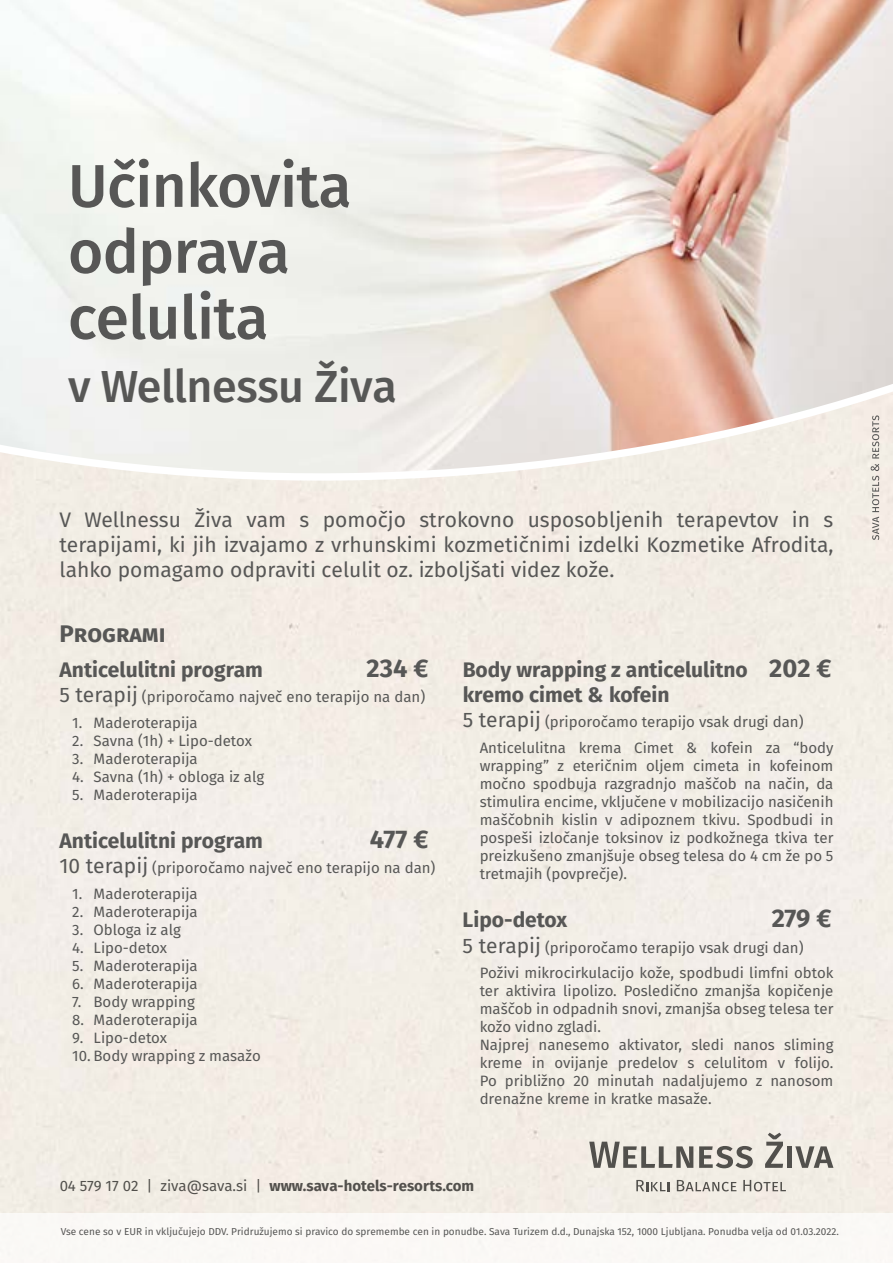
<style>
.page{position:relative;width:893px;height:1263px;background:#fff}
.page>*{position:absolute;margin:0;border:0;box-sizing:border-box;transform-origin:0 0}
.t1{font:500 60.3px/66px "Fira Sans";letter-spacing:-.01em;color:#575756}
.t2{font:500 44.85px "Fira Sans";letter-spacing:-.01em;color:#575756}
.t3{font:700 25.5px "Fira Sans";letter-spacing:-.005em;color:#575756}
.t4{font:700 24px "Fira Sans";color:#575756}
.t5{font:21px/25.2px "Fira Sans";color:#575756;text-align:justify}
.t6{font:700 21px/25.2px "Fira Sans";color:#575756}
.t7{font:15px/18px "Fira Sans";color:#575756}
.t8{font:700 15px "Fira Sans";color:#575756}
.t9{font:10.05px "Fira Sans";color:#575756}
.s1{font-size:21px}
.s2{font-size:25.5px}
.s3{font-weight:400}
</style>
<div class="page">
<div style="left:0;top:491px;width:893px;height:722px;background:#f2ede5"></div>
<div style="left:0;top:1213px;width:893px;height:50px;background:#faf8f6"></div>
<img style="left:0;top:0;width:893px;height:374px">
<svg style="left:0;top:374px;width:893px;height:117px"></svg>
<svg style="left:871px;top:464px;width:8px;height:76px"></svg>
<svg style="left:872px;top:415px;width:7px;height:43px"></svg>
<svg style="left:589px;top:1142px;width:104px;height:26px;background:#aeaba4"></svg>
<svg style="left:699px;top:1146px;width:54px;height:22px"></svg>
<svg style="left:765px;top:1133px;width:18px;height:35px"></svg>
<div style="left:787px;top:1146px;width:5px;height:22px;background:#52514d"></div>
<svg style="left:795px;top:1146px;width:38px;height:22px"></svg>
<svg style="left:636px;top:1180px;width:34px;height:11px"></svg>
<svg style="left:677px;top:1180px;width:59px;height:11px"></svg>
<svg style="left:743px;top:1180px;width:43px;height:11px"></svg>
<h1 class="t1" style="left:68px;top:157px;width:285px">Učinkovita odprava celulita</h1>
<h2 class="t2" style="left:68px;top:354px;width:330px">v Wellnessu Živa</h2>
<h3 class="t5" style="left:60px;top:508px;width:775px">V Wellnessu Živa vam s pomočjo strokovno usposobljenih terapevtov in s terapijami, ki jih izvajamo z vrhunskimi kozmetičnimi izdelki Kozmetike Afrodita, lahko pomagamo odpraviti celulit oz. izboljšati videz kože.</h3>
<h3 class="t4" style="left:60px;top:616px;width:108px">Programi</h3>
<h3 class="t6" style="left:60px;top:658px;width:205px">Anticelulitni program</h3>
<h3 class="t3" style="left:367px;top:650px;width:63px">234 €</h3>
<p class="t7" style="left:60px;top:689px;width:367px"><span class="s1">5 terapij</span> (priporočamo največ eno terapijo na dan)</p>
<p class="t7" style="left:72px;top:714px;width:127px">1. Maderoterapija</p>
<p class="t7" style="left:72px;top:732px;width:181px">2. Savna (1h) + Lipo-detox</p>
<p class="t7" style="left:72px;top:750px;width:127px">3. Maderoterapija</p>
<p class="t7" style="left:72px;top:768px;width:193px">4. Savna (1h) + obloga iz alg</p>
<p class="t7" style="left:72px;top:786px;width:127px">5. Maderoterapija</p>
<h3 class="t6" style="left:60px;top:830px;width:205px">Anticelulitni program</h3>
<h3 class="t3" style="left:370px;top:821px;width:60px">477 €</h3>
<p class="t7" style="left:60px;top:860px;width:377px"><span class="s1">10 terapij</span> (priporočamo največ eno terapijo na dan)</p>
<p class="t7" style="left:72px;top:886px;width:127px">1. Maderoterapija</p>
<p class="t7" style="left:72px;top:904px;width:127px">2. Maderoterapija</p>
<p class="t7" style="left:72px;top:922px;width:110px">3. Obloga iz alg</p>
<p class="t7" style="left:72px;top:940px;width:96px">4. Lipo-detox</p>
<p class="t7" style="left:72px;top:958px;width:127px">5. Maderoterapija</p>
<p class="t7" style="left:72px;top:976px;width:127px">6. Maderoterapija</p>
<p class="t7" style="left:72px;top:994px;width:124px">7. Body wrapping</p>
<p class="t7" style="left:72px;top:1012px;width:127px">8. Maderoterapija</p>
<p class="t7" style="left:72px;top:1030px;width:96px">9. Lipo-detox</p>
<p class="t7" style="left:72px;top:1048px;width:190px">10. Body wrapping z masažo</p>
<h3 class="t6" style="left:463px;top:658px;width:370px">Body wrapping z anticelulitno <span class="s2">202 € </span>kremo cimet &amp; kofein</h3>
<p class="t7" style="left:480px;top:710px;width:355px;line-height:25.5px;text-indent:-17px"><span class="s1">5 terapij</span> (priporočamo terapijo vsak drugi dan)<br>Anticelulitna krema Cimet &amp; kofein za “body</p>
<p class="t7" style="left:480px;top:758px;width:355px;text-align:justify">wrapping” z eteričnim oljem cimeta in kofeinom močno spodbuja razgradnjo maščob na način, da stimulira encime, vključene v mobilizacijo nasičenih maščobnih kislin v adipoznem tkivu. Spodbudi in pospeši izločanje toksinov iz podkožnega tkiva ter preizkušeno zmanjšuje obseg telesa do 4 cm že po 5 tretmajih (povprečje).</p>
<h3 class="t6" style="left:463px;top:909px;width:106px">Lipo-detox</h3>
<h3 class="t3" style="left:772px;top:901px;width:62px">279 €</h3>
<p class="t7" style="left:480px;top:936px;width:355px;line-height:25.5px;text-indent:-17px"><span class="s1">5 terapij</span> (priporočamo terapijo vsak drugi dan)<br>Poživi mikrocirkulacijo kože, spodbudi limfni obtok</p>
<p class="t7" style="left:480px;top:983px;width:355px">ter aktivira lipolizo. Posledično zmanjša kopičenje maščob in odpadnih snovi, zmanjša obseg telesa ter kožo vidno zgladi.<br>Najprej nanesemo aktivator, sledi nanos sliming kreme in ovijanje predelov s celulitom v folijo.<br>Po približno 20 minutah nadaljujemo z nanosom drenažne kreme in kratke masaže.</p>
<p class="t8" style="left:60px;top:1176px;width:416px"><span class="s3">04 579 17 02 | ziva@sava.si |</span> www.sava-hotels-resorts.com</p>
<p class="t9" style="left:61px;top:1224px;width:780px">Vse cene so v EUR in vključujejo DDV. Pridružujemo si pravico do spremembe cen in ponudbe. Sava Turizem d.d., Dunajska 152, 1000 Ljubljana. Ponudba velja od 01.03.2022.</p>
</div>
